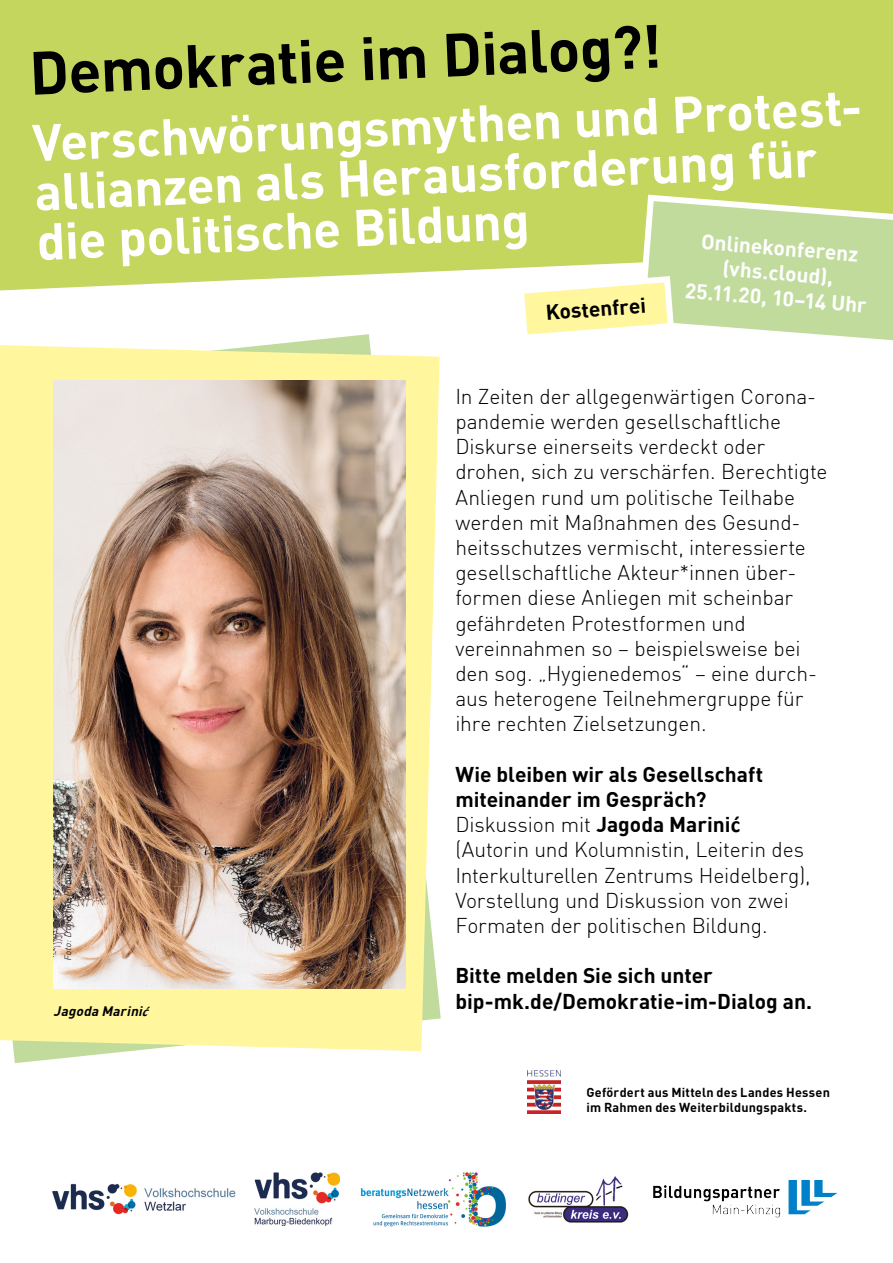
<style>
.page{position:relative;width:893px;height:1263px;background:#fff}
.page>*{position:absolute;margin:0;border:0;box-sizing:border-box;transform-origin:0 0}
.t1{font:700 60px "DIN";color:#000}
.t2{font:700 51px/48.6px "DIN";color:#fff}
.t3{font:300 21px/25.2px "DIN";letter-spacing:-.005em;color:#000}
.t4{font:700 21px/25.2px "DIN";color:#000}
.t5{font:700 21px/25.2px "DIN";color:#fff;text-align:center}
.t6{font:italic 700 13.5px "DIN";color:#000}
.t7{font:700 12.75px/15.3px "DIN";letter-spacing:.015em;color:#000}
.t8{font:italic 300 9px "DIN";color:#000}
.s1{font-family:"Calibri"}
.s2{font-weight:700}
.s3{font-family:"Calibri";font-weight:700;font-size:22.5px}
</style>
<div class="page">
<div style="left:0;top:0;width:893px;height:290px;background:#c4d65e"></div>
<svg style="left:515px;top:191px;width:378px;height:150px"></svg>
<img style="left:527px;top:1070px;width:34px;height:44px">
<svg style="left:13px;top:334px;width:428px;height:729px"></svg>
<svg style="left:0;top:345px;width:440px;height:706px;fill:#fff69e"></svg>
<img style="left:54px;top:381px;width:351px;height:608px">
<img style="left:360px;top:1172px;width:146px;height:54px">
<img style="left:52px;top:1184px;width:184px;height:30px">
<img style="left:254px;top:1172px;width:86px;height:54px">
<img style="left:653px;top:1180px;width:185px;height:38px">
<img style="left:528px;top:1176px;width:101px;height:47px">
<h1 class="t1" style="left:27px;top:37px;width:634px;rotate:-3deg">Demokratie im Dialog?!</h1>
<h2 class="t2" style="left:30px;top:120px;width:837px;rotate:-3deg">Verschwörungsmythen und Protest&shy;allianzen als Herausforderung für die politische Bildung</h2>
<p class="t5" style="left:689px;top:228px;width:184px;rotate:4deg">Onlinekonferenz (vhs.cloud),<br>25.11.20, 10–14 Uhr</p>
<p class="t4" style="left:545px;top:299px;width:102px;rotate:-4deg">Kostenfrei</p>
<p class="t8" style="left:62px;top:961px;width:101px;rotate:-90deg">Foto:Dorothee Piroelle</p>
<p class="t6" style="left:54px;top:1002px;width:99px">Jagoda Marini<span class="s1">ć</span></p>
<p class="t3" style="left:455px;top:383px;width:374px">In Zeiten der allgegenwärtigen Corona&shy;pandemie werden gesellschaftliche Diskurse einerseits verdeckt oder drohen, sich zu verschärfen. Berechtigte Anliegen rund um politische Teilhabe werden mit Maßnahmen des Gesund&shy;heitsschutzes vermischt, interessierte gesellschaftliche Akteur*innen über&shy;formen diese Anliegen mit scheinbar gefährdeten Protestformen und vereinnahmen so – beispielsweise bei den sog. „Hygienedemos“ – eine durch&shy;aus heterogene Teilnehmergruppe für ihre rechten Zielsetzungen.</p>
<p class="t3" style="left:455px;top:761px;width:357px"><span class="s2">Wie bleiben wir als Gesellschaft miteinander im Gespräch?<br></span>Diskussion mit <span class="s2">Jagoda Marini</span><span class="s3">ć </span>(Autorin und Kolumnistin, Leiterin des Interkulturellen Zentrums Heidelberg), Vorstellung und Diskussion von zwei Formaten der politischen Bildung.</p>
<p class="t4" style="left:455px;top:962px;width:358px">Bitte melden Sie sich unter bip-mk.de/Demokratie-im-Dialog an.</p>
<p class="t7" style="left:586px;top:1084px;width:245px">Gefördert aus Mitteln des Landes Hessen im Rahmen des Weiterbildungspakts.</p>
</div>
